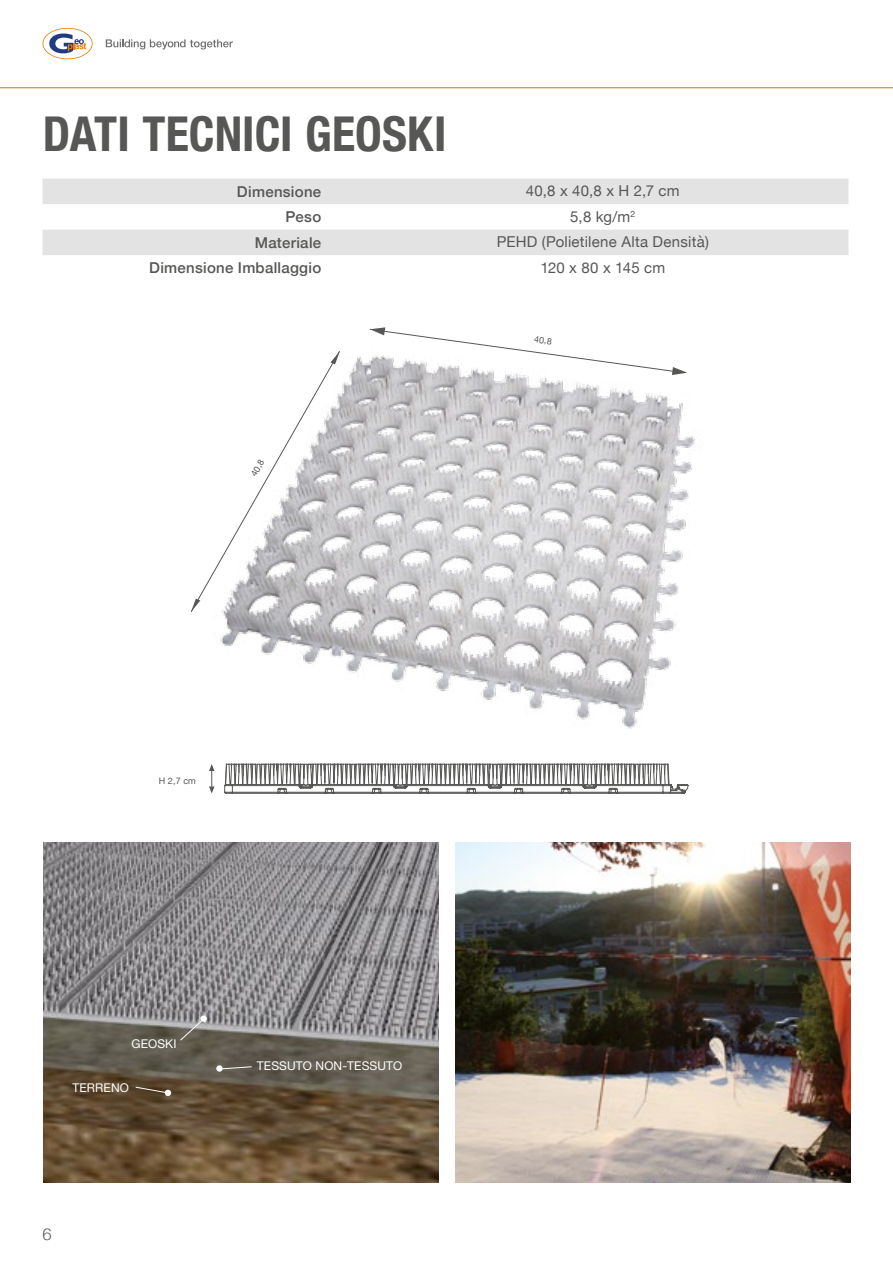
<style>
.page{position:relative;width:893px;height:1263px;background:#fff}
.page>*{position:absolute;margin:0;border:0;box-sizing:border-box;transform-origin:0 0}
.t1{font:700 condensed 48px "Helvetica Neue";color:#575756}
.t2{font:300 16.5px "Helvetica Neue";color:#575756}
.t3{font:15px "Helvetica Neue";letter-spacing:.015em;color:#575756}
.t4{font:500 15px "Helvetica Neue";letter-spacing:.02em;color:#575756}
.t5{font:12px "Helvetica Neue";letter-spacing:.01em;color:#fff}
.t6{font:9px "Helvetica Neue";color:#575756}
</style>
<div class="page">
<svg style="left:43px;top:28px;width:50px;height:31px"></svg>
<svg style="left:106px;top:39px;width:127px;height:11px"></svg>
<hr style="left:0;top:87px;width:893px;height:1px;background:#ec7c01">
<svg style="left:43px;top:179px;width:805px;height:76px;fill:#e3e3e3"></svg>
<img style="left:455px;top:842px;width:395px;height:340px">
<img style="left:43px;top:842px;width:395px;height:340px">
<svg style="left:135px;top:1086px;width:37px;height:10px"></svg>
<svg style="left:216px;top:1065px;width:36px;height:7px"></svg>
<svg style="left:179px;top:1018px;width:25px;height:23px"></svg>
<div style="left:200px;top:1015px;width:7px;height:7px;background:#fff;border-radius:50%"></div>
<svg style="left:224px;top:764px;width:464px;height:29px"></svg>
<svg style="left:209px;top:764px;width:5px;height:29px"></svg>
<img style="left:220px;top:356px;width:475px;height:373px">
<svg style="left:190px;top:351px;width:150px;height:261px"></svg>
<svg style="left:369px;top:327px;width:318px;height:48px"></svg>
<h1 class="t1" style="left:43px;top:94px;width:405px">DATI TECNICI GEOSKI</h1>
<p class="t4" style="left:237px;top:179px;width:86px">Dimensione</p>
<p class="t3" style="left:526px;top:180px;width:155px">40,8 x 40,8 x H 2,7 cm</p>
<p class="t4" style="left:286px;top:205px;width:37px">Peso</p>
<p class="t3" style="left:570px;top:206px;width:67px">5,8 kg/m<sup>2</sup></p>
<p class="t4" style="left:255px;top:230px;width:68px">Materiale</p>
<p class="t3" style="left:497px;top:231px;width:214px">PEHD (Polietilene Alta Densità)</p>
<p class="t4" style="left:149px;top:256px;width:174px">Dimensione Imballaggio</p>
<p class="t3" style="left:540px;top:257px;width:126px">120 x 80 x 145 cm</p>
<p class="t6" style="left:248px;top:472px;width:19px;rotate:-61deg">40,8</p>
<p class="t6" style="left:159px;top:774px;width:39px">H 2,7 cm</p>
<p class="t5" style="left:131px;top:1035px;width:47px">GEOSKI</p>
<p class="t5" style="left:72px;top:1079px;width:58px">TERRENO</p>
<p class="t2" style="left:43px;top:1220px;width:11px">6</p>
<p class="t5" style="left:257px;top:1057px;width:147px">TESSUTO NON-TESSUTO</p>
<p class="t6" style="left:535px;top:332px;width:19px;rotate:9deg">40,8</p>
</div>
